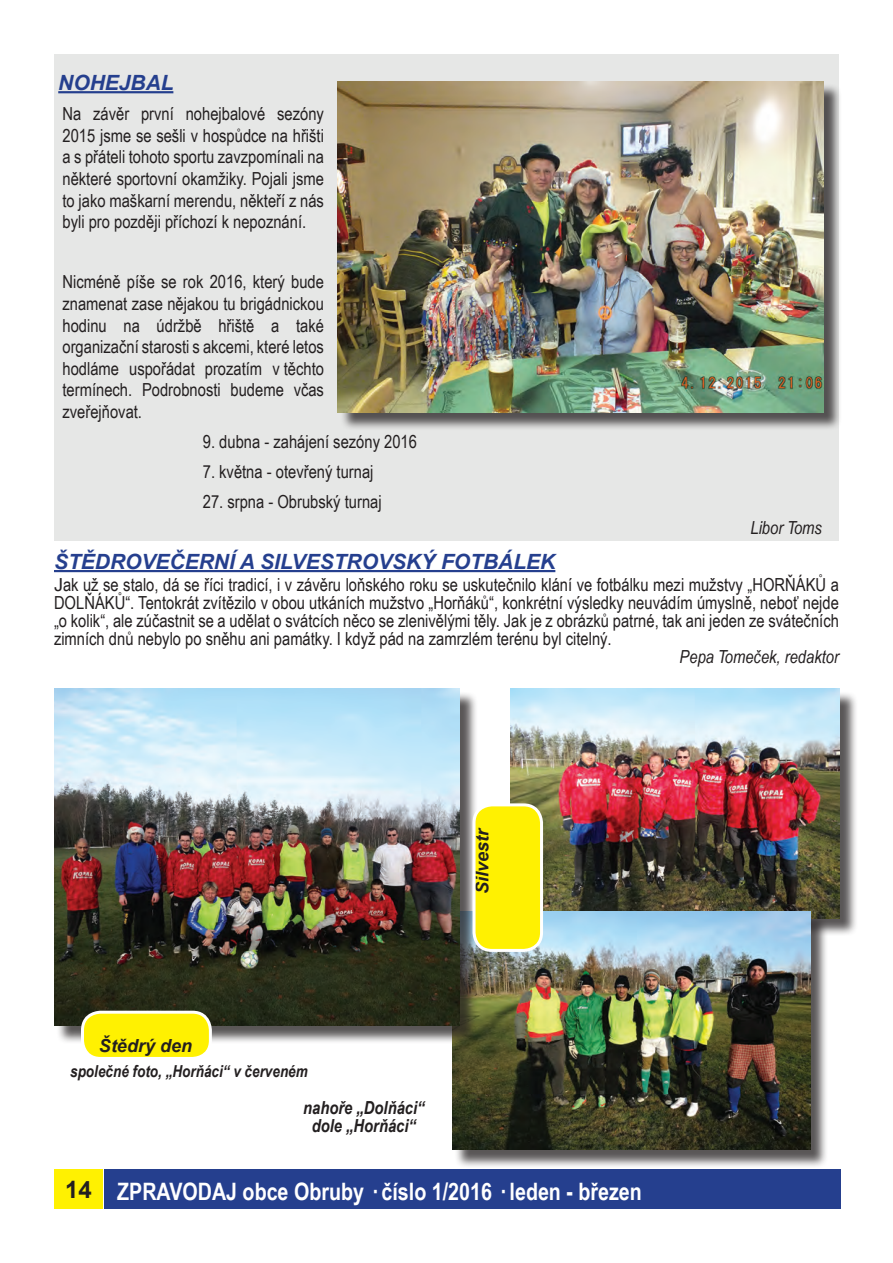
<style>
.page{position:relative;width:893px;height:1263px;background:#fff}
.page>*{position:absolute;margin:0;border:0;box-sizing:border-box;transform-origin:0 0}
.t1{font:700 24px "Arial Narrow";color:#fff}
.t2{font:italic 700 21px "Arial";color:#253f8e}
.t3{font:18px/21.6px "Arial Narrow";color:#231f20;text-align:justify}
.t4{font:italic 18px "Arial Narrow";color:#231f20}
.t5{font:italic 700 18px/18px "Arial Narrow";color:#231f20;text-align:center}
.t6{font:italic 700 18px "Arial";color:#231f20}
.t7{font:italic 700 16.5px "Arial Narrow";color:#231f20}
.s1{font-family:"Arial"}
.s2{font-family:"Arial";color:#231f20}
</style>
<div class="page">
<div style="left:104px;top:1169px;width:737px;height:40px;background:#253f8e"></div>
<div style="left:54px;top:1169px;width:49px;height:40px;background:#fff101"></div>
<div style="left:54px;top:54px;width:785px;height:486px;background:#e6e7e6"></div>
<hr style="left:58px;top:91px;width:115px;height:2px;background:#253f8e">
<div style="left:340px;top:83px;width:502px;height:348px;background:#231f20;opacity:.75"></div>
<img style="left:338px;top:81px;width:486px;height:331px">
<hr style="left:54px;top:570px;width:501px;height:2px;background:#253f8e">
<div style="left:513px;top:691px;width:345px;height:246px;background:#231f20;opacity:.75"></div>
<img style="left:511px;top:688px;width:328px;height:230px">
<div style="left:454px;top:914px;width:375px;height:254px;background:#231f20;opacity:.75"></div>
<img style="left:452px;top:911px;width:358px;height:239px">
<div style="left:56px;top:691px;width:422px;height:354px;background:#231f20;opacity:.75"></div>
<img style="left:54px;top:689px;width:405px;height:337px">
<div style="left:82px;top:1012px;width:128px;height:46px;background:#fff101;border-radius:18px"></div>
<div style="left:81px;top:1011px;width:131px;height:49px;border:3px solid #fff;border-radius:18px"></div>
<div style="left:474px;top:805px;width:68px;height:145px;background:#fff101;border-radius:18px"></div>
<div style="left:472px;top:803px;width:71px;height:149px;border:3px solid #fff;border-radius:18px"></div>
<p class="t2" style="left:58px;top:69px;width:117px">NOHEJBAL</p>
<p class="t3" style="left:63px;top:102px;width:263px">Na závěr první nohejbalové sezóny 2015 jsme se sešli v hospůdce na hřišti a s přáteli tohoto sportu zavzpomínali na některé sportovní okamžiky. Pojali jsme to jako maškarní merendu, někteří z nás byli pro později příchozí k nepoznání.</p>
<p class="t3" style="left:63px;top:271px;width:263px">Nicméně píše se rok 2016, který bude znamenat zase nějakou tu brigádnickou hodinu na údržbě hřiště a také organizační starosti s akcemi, které letos hodláme uspořádat prozatím v těchto termínech. Podrobnosti budeme včas zveřejňovat.</p>
<p class="t3" style="left:203px;top:430px;width:216px">9. dubna - zahájení sezóny 2016</p>
<p class="t3" style="left:203px;top:460px;width:172px">7. května - otevřený turnaj</p>
<p class="t3" style="left:203px;top:490px;width:180px">27. srpna - Obrubský turnaj</p>
<p class="t4" style="left:750px;top:515px;width:73px">Libor Toms</p>
<p class="t2" style="left:54px;top:548px;width:503px">ŠTĚDROVEČERNÍ A SILVESTROVSKÝ FOTBÁLEK</p>
<p class="t3" style="left:54px;top:575px;width:786px;line-height:18px"><span class="s1">J</span>ak už se stalo, dá se říci tradicí, i v závěru loňského roku se uskutečnilo klání ve fotbálku mezi mužstvy „HORŇÁKŮ a DOLŇÁKŮ“. Tentokrát zvítězilo v obou utkáních mužstvo „Horňáků“, konkrétní výsledky neuvádím úmyslně, neboť nejde „o kolik“, ale zúčastnit se a udělat o svátcích něco se zlenivělými těly. Jak je z obrázků patrné, tak ani jeden ze svátečních zimních dnů nebylo po sněhu ani památky. I když pád na zamrzlém terénu byl citelný.</p>
<p class="t4" style="left:680px;top:644px;width:161px">Pepa Tomeček, redaktor</p>
<p class="t6" style="left:471px;top:894px;width:68px;rotate:-90deg">Silvestr</p>
<p class="t6" style="left:99px;top:1034px;width:95px">Štědrý den</p>
<p class="t7" style="left:70px;top:1058px;width:239px">společné foto, „Horňáci“ v červeném</p>
<p class="t5" style="left:303px;top:1097px;width:123px">nahoře „Dolňáci“ dole „Horňáci“</p>
<h1 class="t1" style="left:65px;top:1174px;width:578px"><span class="s2">14</span> ZPRAVODAJ obce Obruby · číslo 1/2016 · leden - březen</h1>
</div>
